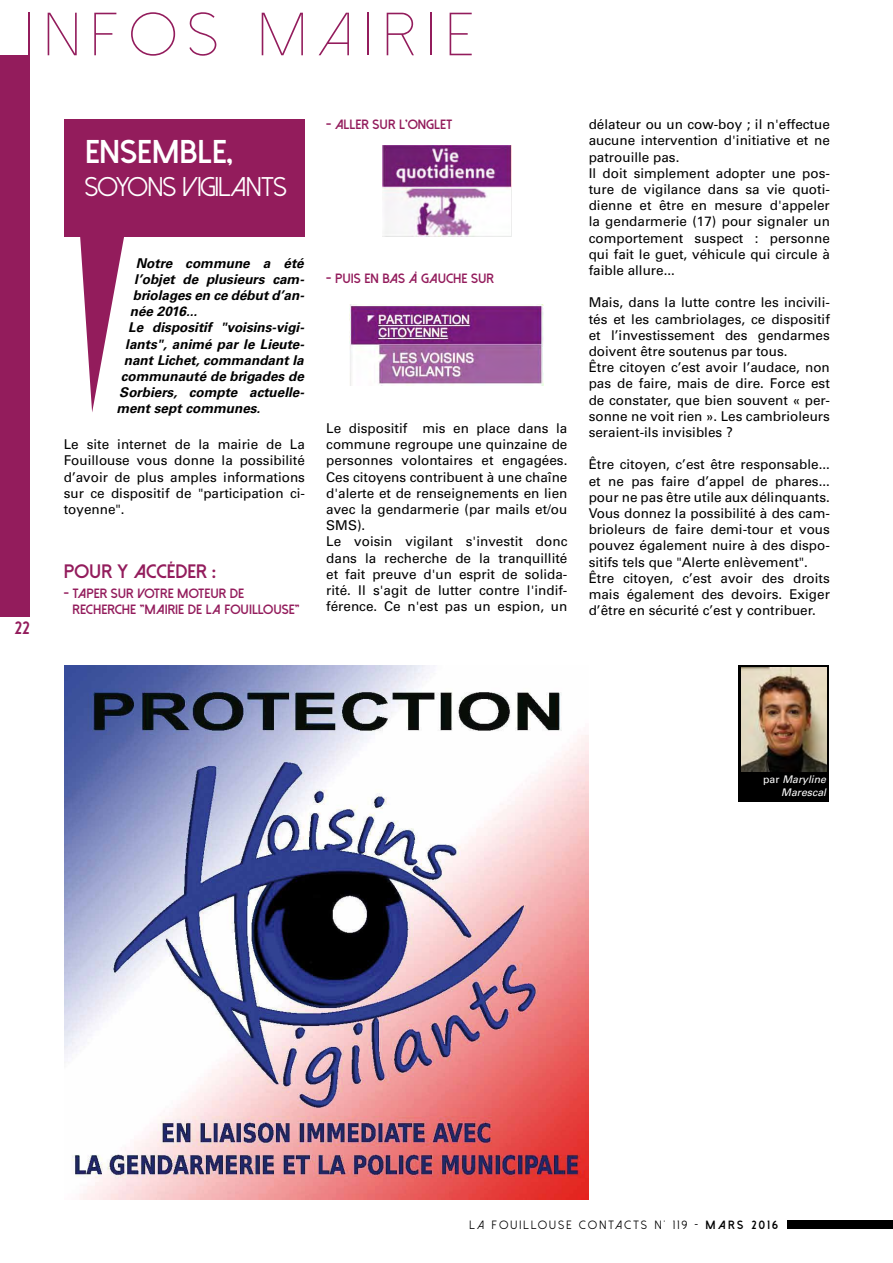
<style>
.page{position:relative;width:893px;height:1263px;background:#fff}
.page>*{position:absolute;margin:0;border:0;box-sizing:border-box;transform-origin:0 0}
.t1{font:300 60.75px "Dolce Vita";color:#931c5c}
.t2{font:800 33px "Dolce Vita";color:#fff}
.t3{font:27px "Dolce Vita";color:#fff}
.t4{font:800 19.5px "Dolce Vita";color:#931c5c}
.t5{font:800 18px "Dolce Vita";color:#931c5c}
.t6{font:13.5px/16.2px "Univers";color:#000}
.t7{font:italic 700 13.5px "Univers";color:#000}
.t8{font:800 13.5px/16.2px "Dolce Vita";color:#931c5c}
.t9{font:12px "Dolce Vita";letter-spacing:.2em;color:#000}
.t10{font:italic 10.5px/12.6px "Univers";color:#fff;text-align:right}
.s1{font-style:normal}
.s2{font-weight:800}
</style>
<div class="page">
<div style="left:0;top:55px;width:30px;height:562px;background:#931c5c"></div>
<div style="left:787px;top:1220px;width:106px;height:9px;background:#000"></div>
<div style="left:64px;top:119px;width:241px;height:117px;background:#931c5c"></div>
<svg style="left:79px;top:236px;width:47px;height:176px"></svg>
<img style="left:382px;top:146px;width:129px;height:90px">
<img style="left:350px;top:305px;width:193px;height:80px">
<img style="left:64px;top:665px;width:524px;height:534px">
<div style="left:739px;top:665px;width:90px;height:136px;background:#000"></div>
<img style="left:742px;top:668px;width:84px;height:103px">
<h1 class="t1" style="left:25px;top:4px;width:108px">INFOS</h1>
<h1 class="t1" style="left:259px;top:4px;width:91px">MAIRIE</h1>
<h3 class="t5" style="left:15px;top:618px;width:17px">22</h3>
<h2 class="t2" style="left:85px;top:135px;width:149px">ENSEMBLE,</h2>
<h3 class="t3" style="left:85px;top:173px;width:203px">SOYONS VIGILANTS</h3>
<p class="t7" style="left:136px;top:255px;width:169px">Notre commune a été</p>
<p class="t7" style="left:134px;top:271px;width:171px">l’objet de plusieurs cam-</p>
<p class="t7" style="left:133px;top:287px;width:173px">briolages en ce début d’an-</p>
<p class="t7" style="left:130px;top:303px;width:69px">née 2016...</p>
<p class="t7" style="left:128px;top:320px;width:177px">Le dispositif "voisins-vigi-</p>
<p class="t7" style="left:125px;top:336px;width:180px">lants", animé par le Lieute-</p>
<p class="t7" style="left:124px;top:352px;width:181px">nant Lichet, commandant la</p>
<p class="t7" style="left:121px;top:368px;width:185px">communauté de brigades de</p>
<p class="t7" style="left:119px;top:384px;width:186px">Sorbiers, compte actuelle-</p>
<p class="t7" style="left:116px;top:401px;width:146px">ment sept communes.</p>
<p class="t6" style="left:64px;top:436px;width:243px;text-align:justify">Le site internet de la mairie de La Fouillouse vous donne la possibilité d’avoir de plus amples informations sur ce dispositif de "participation ci&shy;toyenne".</p>
<h3 class="t4" style="left:64px;top:561px;width:154px">POUR Y ACCÉDER :</h3>
<p class="t8" style="left:73px;top:585px;width:228px;text-indent:-9px">- TAPER SUR VOTRE MOTEUR DE<br>RECHERCHE "MAIRIE DE LA FOUILLOUSE"</p>
<p class="t8" style="left:326px;top:116px;width:128px">- ALLER SUR L’ONGLET</p>
<p class="t8" style="left:326px;top:270px;width:169px">- PUIS EN BAS À GAUCHE SUR</p>
<p class="t6" style="left:326px;top:420px;width:243px">Le dispositif mis en place dans la commune regroupe une quinzaine de personnes volontaires et engagées.<br>Ces citoyens contribuent à une chaîne d'alerte et de renseignements en lien avec la gendarmerie (par mails et/ou SMS).<br>Le voisin vigilant s'investit donc dans la recherche de la tranquillité et fait preuve d'un esprit de solida&shy;rité. Il s'agit de lutter contre l'indif&shy;férence. Ce n'est pas un espion, un</p>
<p class="t6" style="left:589px;top:116px;width:243px">délateur ou un cow-boy ; il n'effectue aucune intervention d'initiative et ne patrouille pas.<br>Il doit simplement adopter une pos&shy;ture de vigilance dans sa vie quoti&shy;dienne et être en mesure d'appeler la gendarmerie (17) pour signaler un comportement suspect : personne qui fait le guet, véhicule qui circule à faible allure...</p>
<p class="t6" style="left:589px;top:295px;width:243px">Mais, dans la lutte contre les incivili&shy;tés et les cambriolages, ce dispositif et l’investissement des gendarmes doivent être soutenus par tous.<br>Être citoyen c’est avoir l’audace, non pas de faire, mais de dire. Force est de constater, que bien souvent « per&shy;sonne ne voit rien ». Les cambrioleurs seraient-ils invisibles ?</p>
<p class="t6" style="left:589px;top:457px;width:243px">Être citoyen, c’est être responsable... et ne pas faire d’appel de phares... pour ne pas être utile aux délinquants.<br>Vous donnez la possibilité à des cam&shy;brioleurs de faire demi-tour et vous pouvez également nuire à des dispo&shy;sitifs tels que "Alerte enlèvement".<br>Être citoyen, c’est avoir des droits mais également des devoirs. Exiger d’être en sécurité c’est y contribuer.</p>
<p class="t10" style="left:763px;top:773px;width:65px"><span class="s1">par</span> Maryline<br>Marescal</p>
<p class="t9" style="left:469px;top:1219px;width:310px">LA FOUILLOUSE CONTACTS N° 119 - <span class="s2">MARS 2016</span></p>
</div>
